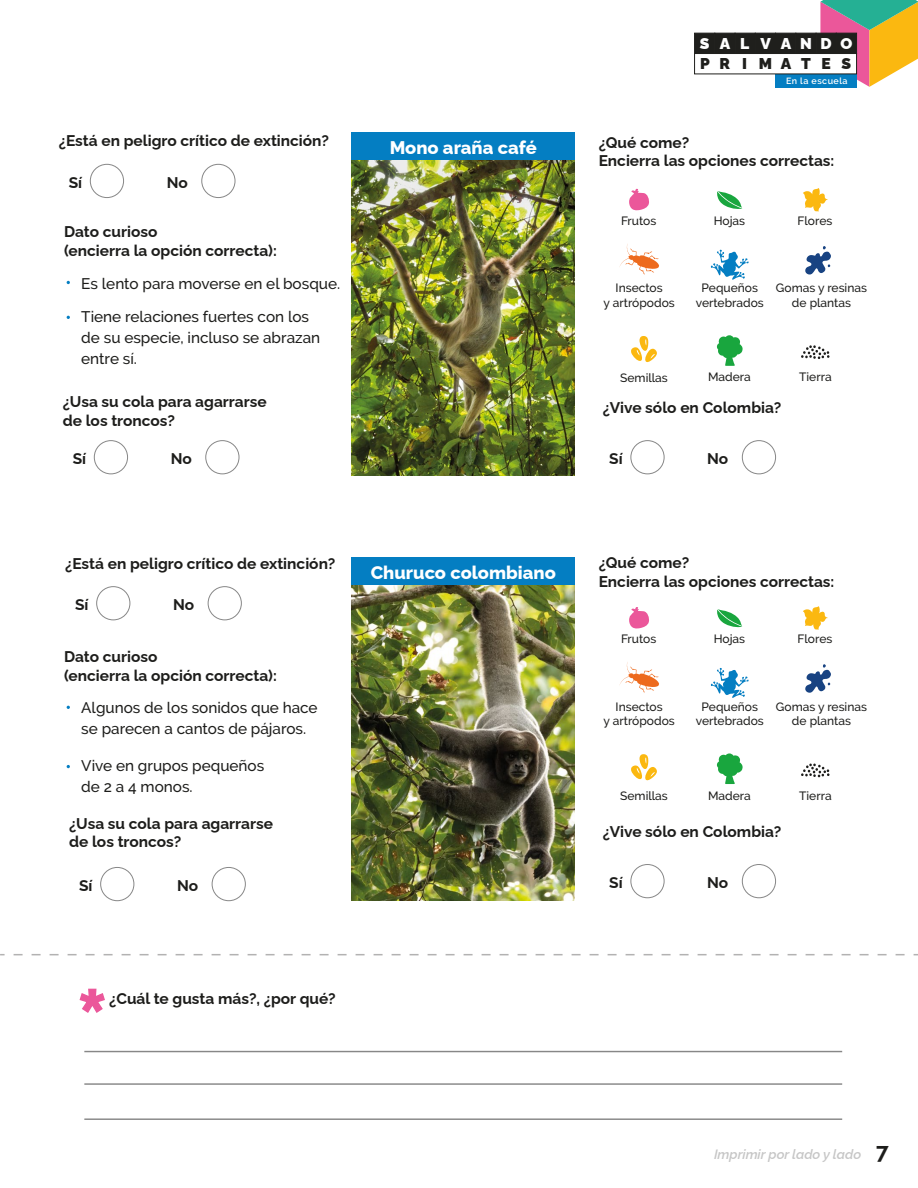
<style>
.page{position:relative;width:918px;height:1188px;background:#fff}
.page>*{position:absolute;margin:0;border:0;box-sizing:border-box;transform-origin:0 0}
.t1{font:800 18.3px "Raleway";color:#fff}
.t2{font:900 15.6px "Raleway";letter-spacing:.625em;color:#fff}
.t3{font:900 15.6px "Raleway";letter-spacing:.675em;color:#1f1f1c}
.t4{font:700 15.45px/18.6px "Raleway";color:#1d1d1b}
.t5{font:500 15.3px/20.7px "Raleway";color:#1d1d1b}
.t6{font:italic 600 13.5px "Raleway";letter-spacing:-.005em;color:#c6c6c6}
.t7{font:500 12px/14.4px "Raleway";color:#1d1d1b;text-align:center}
.t8{font:600 9px "Raleway";letter-spacing:.05em;color:#fff}
.s1{font-weight:700;font-style:normal;font-size:22.5px;color:#1d1d1b}
</style>
<div class="page">
<svg style="left:14px;top:954px;width:904px;height:1px"></svg>
<hr style="left:84px;top:1051px;width:758px;height:1px;background:#878787">
<hr style="left:84px;top:1083px;width:758px;height:2px;background:#878787">
<hr style="left:84px;top:1118px;width:758px;height:2px;background:#878787">
<div style="left:352px;top:132px;width:223px;height:28px;background:#047ec2"></div>
<img style="left:352px;top:160px;width:223px;height:315px">
<div style="left:352px;top:557px;width:223px;height:28px;background:#047ec2"></div>
<img style="left:352px;top:585px;width:223px;height:315px">
<svg style="left:79px;top:988px;width:26px;height:25px"></svg>
<svg style="left:803px;top:606px;width:25px;height:24px"></svg>
<svg style="left:619px;top:662px;width:40px;height:31px"></svg>
<svg style="left:711px;top:668px;width:38px;height:30px"></svg>
<svg style="left:629px;top:607px;width:20px;height:22px"></svg>
<svg style="left:717px;top:609px;width:25px;height:19px"></svg>
<svg style="left:717px;top:753px;width:26px;height:31px"></svg>
<svg style="left:805px;top:664px;width:26px;height:29px"></svg>
<svg style="left:631px;top:754px;width:26px;height:27px"></svg>
<svg style="left:801px;top:764px;width:29px;height:13px"></svg>
<svg style="left:803px;top:188px;width:25px;height:24px"></svg>
<svg style="left:619px;top:244px;width:40px;height:31px"></svg>
<svg style="left:711px;top:250px;width:38px;height:30px"></svg>
<svg style="left:629px;top:188px;width:20px;height:23px"></svg>
<svg style="left:717px;top:191px;width:25px;height:18px"></svg>
<svg style="left:717px;top:335px;width:26px;height:31px"></svg>
<svg style="left:805px;top:246px;width:26px;height:29px"></svg>
<svg style="left:631px;top:336px;width:26px;height:27px"></svg>
<svg style="left:801px;top:345px;width:29px;height:14px"></svg>
<div style="left:100px;top:867px;width:34px;height:34px;border:1px solid #878787;border-radius:50%"></div>
<div style="left:212px;top:867px;width:34px;height:34px;border:1px solid #878787;border-radius:50%"></div>
<div style="left:94px;top:440px;width:34px;height:34px;border:1px solid #878787;border-radius:50%"></div>
<div style="left:205px;top:440px;width:34px;height:34px;border:1px solid #878787;border-radius:50%"></div>
<div style="left:631px;top:440px;width:34px;height:34px;border:1px solid #878787;border-radius:50%"></div>
<div style="left:742px;top:440px;width:34px;height:34px;border:1px solid #878787;border-radius:50%"></div>
<div style="left:631px;top:864px;width:34px;height:34px;border:1px solid #878787;border-radius:50%"></div>
<div style="left:742px;top:864px;width:34px;height:34px;border:1px solid #878787;border-radius:50%"></div>
<div style="left:90px;top:164px;width:34px;height:34px;border:1px solid #878787;border-radius:50%"></div>
<div style="left:201px;top:164px;width:34px;height:34px;border:1px solid #878787;border-radius:50%"></div>
<div style="left:96px;top:586px;width:34px;height:34px;border:1px solid #878787;border-radius:50%"></div>
<div style="left:208px;top:586px;width:34px;height:34px;border:1px solid #878787;border-radius:50%"></div>
<svg style="left:820px;top:0;width:98px;height:87px;background:#c4a96a"></svg>
<div style="left:776px;top:74px;width:81px;height:14px;background:#047ec2"></div>
<div style="left:694px;top:33px;width:21px;height:21px;background:#1f1f1c;border:1px solid #1f1f1c"></div>
<div style="left:714px;top:33px;width:21px;height:21px;background:#1f1f1c;border:1px solid #1f1f1c"></div>
<div style="left:735px;top:33px;width:21px;height:21px;background:#1f1f1c;border:1px solid #1f1f1c"></div>
<div style="left:755px;top:33px;width:21px;height:21px;background:#1f1f1c;border:1px solid #1f1f1c"></div>
<div style="left:775px;top:33px;width:21px;height:21px;background:#1f1f1c;border:1px solid #1f1f1c"></div>
<div style="left:795px;top:33px;width:21px;height:21px;background:#1f1f1c;border:1px solid #1f1f1c"></div>
<div style="left:816px;top:33px;width:21px;height:21px;background:#1f1f1c"></div>
<div style="left:836px;top:33px;width:21px;height:21px;background:#1f1f1c"></div>
<div style="left:694px;top:53px;width:163px;height:21px;background:#fff;border:1px solid #1f1f1c"></div>
<p class="t2" style="left:700px;top:31px;width:154px">SALVANDO</p>
<p class="t3" style="left:700px;top:51px;width:153px">PRIMATES</p>
<p class="t4" style="left:59px;top:130px;width:272px">¿Está en peligro crítico de extinción?</p>
<p class="t4" style="left:69px;top:172px;width:15px">Sí</p>
<p class="t4" style="left:167px;top:172px;width:23px">No</p>
<p class="t4" style="left:64px;top:221px;width:214px">Dato curioso<br>(encierra la opción correcta):</p>
<p class="t5" style="left:81px;top:273px;width:260px">Es lento para moverse en el bosque.</p>
<p class="t5" style="left:81px;top:306px;width:240px">Tiene relaciones fuertes con los de su especie, incluso se abrazan entre sí.</p>
<p class="t4" style="left:63px;top:391px;width:205px">¿Usa su cola para agarrarse de los troncos?</p>
<p class="t1" style="left:390px;top:133px;width:149px">Mono araña café</p>
<p class="t8" style="left:786px;top:76px;width:63px">En la escuela</p>
<p class="t4" style="left:599px;top:131px;width:237px">¿Qué come?<br>Encierra las opciones correctas:</p>
<p class="t7" style="left:621px;top:214px;width:37px">Frutos</p>
<p class="t7" style="left:714px;top:214px;width:33px">Hojas</p>
<p class="t7" style="left:798px;top:214px;width:36px">Flores</p>
<p class="t7" style="left:604px;top:281px;width:73px">Insectos<br>y artrópodos</p>
<p class="t7" style="left:696px;top:281px;width:70px">Pequeños vertebrados</p>
<p class="t7" style="left:776px;top:281px;width:93px">Gomas y resinas de plantas</p>
<p class="t7" style="left:620px;top:371px;width:49px">Semillas</p>
<p class="t7" style="left:708px;top:370px;width:44px">Madera</p>
<p class="t7" style="left:799px;top:370px;width:34px">Tierra</p>
<p class="t4" style="left:603px;top:397px;width:180px">¿Vive sólo en Colombia?</p>
<p class="t4" style="left:73px;top:448px;width:15px">Sí</p>
<p class="t4" style="left:171px;top:448px;width:23px">No</p>
<p class="t4" style="left:609px;top:448px;width:15px">Sí</p>
<p class="t4" style="left:707px;top:448px;width:23px">No</p>
<p class="t4" style="left:65px;top:552px;width:272px">¿Está en peligro crítico de extinción?</p>
<p class="t4" style="left:75px;top:594px;width:15px">Sí</p>
<p class="t4" style="left:173px;top:594px;width:23px">No</p>
<p class="t4" style="left:64px;top:646px;width:214px">Dato curioso<br>(encierra la opción correcta):</p>
<p class="t5" style="left:81px;top:698px;width:238px">Algunos de los sonidos que hace se parecen a cantos de pájaros.</p>
<p class="t5" style="left:81px;top:756px;width:185px">Vive en grupos pequeños de 2 a 4 monos.</p>
<p class="t4" style="left:69px;top:812px;width:205px">¿Usa su cola para agarrarse de los troncos?</p>
<p class="t4" style="left:79px;top:875px;width:15px">Sí</p>
<p class="t4" style="left:177px;top:875px;width:23px">No</p>
<p class="t1" style="left:371px;top:558px;width:187px">Churuco colombiano</p>
<p class="t4" style="left:109px;top:987px;width:228px">¿Cuál te gusta más?, ¿por qué?</p>
<p class="t4" style="left:599px;top:552px;width:237px">¿Qué come?<br>Encierra las opciones correctas:</p>
<p class="t7" style="left:621px;top:632px;width:37px">Frutos</p>
<p class="t7" style="left:714px;top:632px;width:33px">Hojas</p>
<p class="t7" style="left:798px;top:632px;width:36px">Flores</p>
<p class="t7" style="left:604px;top:699px;width:73px">Insectos<br>y artrópodos</p>
<p class="t7" style="left:696px;top:699px;width:70px">Pequeños vertebrados</p>
<p class="t7" style="left:776px;top:699px;width:93px">Gomas y resinas de plantas</p>
<p class="t7" style="left:620px;top:789px;width:49px">Semillas</p>
<p class="t7" style="left:708px;top:788px;width:44px">Madera</p>
<p class="t7" style="left:799px;top:788px;width:34px">Tierra</p>
<p class="t4" style="left:603px;top:821px;width:180px">¿Vive sólo en Colombia?</p>
<p class="t4" style="left:609px;top:872px;width:15px">Sí</p>
<p class="t4" style="left:707px;top:872px;width:23px">No</p>
<p class="t6" style="left:714px;top:1143px;width:176px">Imprimir por lado y lado <span class="s1">7</span></p>
</div>
